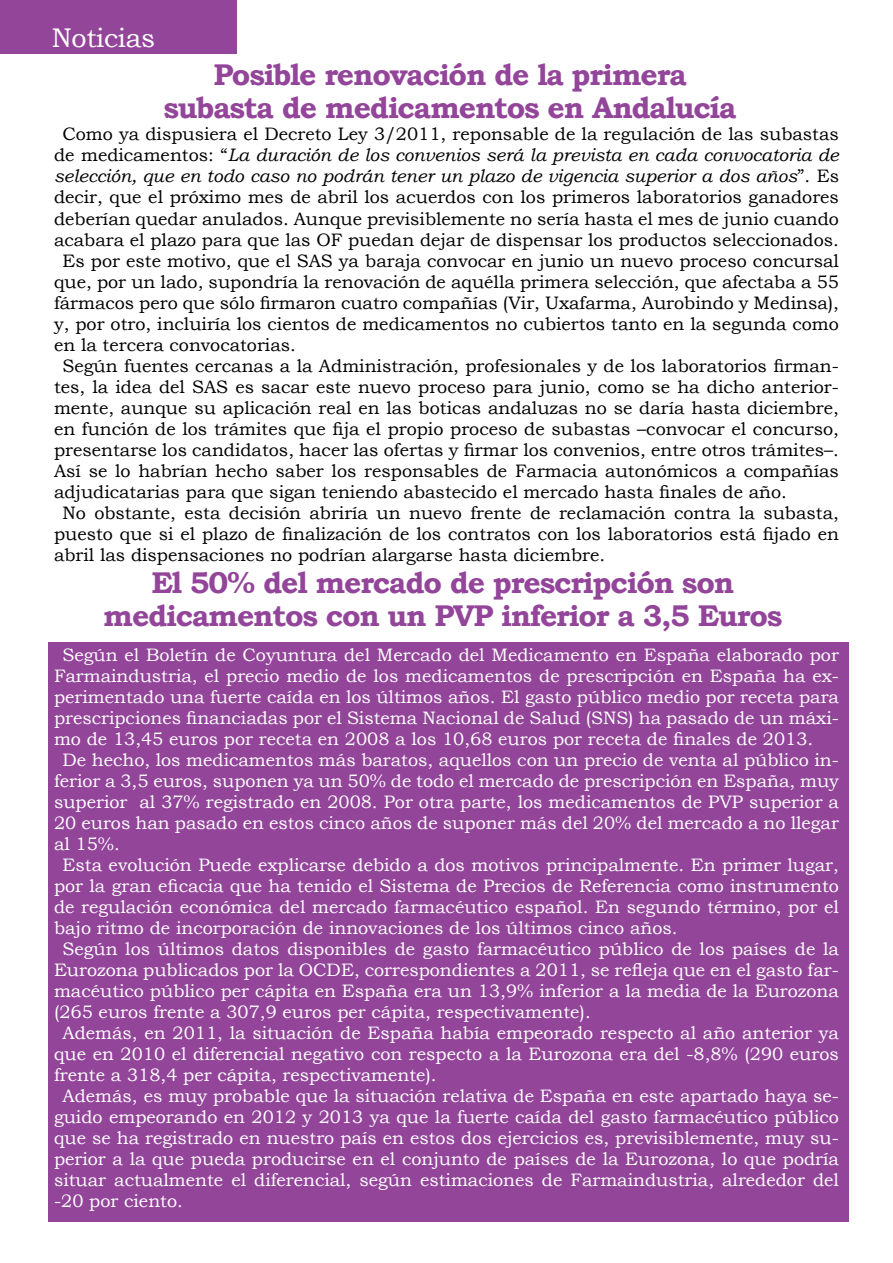
<style>
.page{position:relative;width:893px;height:1263px;background:#fff}
.page>*{position:absolute;margin:0;border:0;box-sizing:border-box;transform-origin:0 0}
.t1{font:700 30px/33px "Bookman Old Style";letter-spacing:-.04em;color:#93459a;text-align:center}
.t2{font:27px "Bookman Old Style";letter-spacing:-.01em;color:#fff}
.t3{font:18px "Bookman Old Style";color:#fff}
.t4{font:18px "Bookman Old Style";color:#000}
.t5{font:italic 18px "Bookman Old Style";color:#000}
.s1{font-style:normal}
</style>
<div class="page">
<div style="left:48px;top:642px;width:800px;height:579px;background:#93459a"></div>
<div style="left:0;top:0;width:236px;height:53px;background:#93459a"></div>
<h2 class="t2" style="left:52px;top:20px;width:105px">Noticias</h2>
<h1 class="t1" style="left:164px;top:58px;width:574px">Posible renovación de la primera subasta de medicamentos en Andalucía</h1>
<p class="t4" style="left:63px;top:123px;width:778px">Como ya dispusiera el Decreto Ley 3/2011, reponsable de la regulación de las subastas</p>
<p class="t5" style="left:54px;top:143px;width:786px"><span class="s1">de medicamentos: “</span>La duración de los convenios será la prevista en cada convocatoria de</p>
<p class="t5" style="left:54px;top:164px;width:786px">selección, que en todo caso no podrán tener un plazo de vigencia superior a dos años<span class="s1">”. Es</span></p>
<p class="t4" style="left:54px;top:186px;width:786px">decir, que el próximo mes de abril los acuerdos con los primeros laboratorios ganadores</p>
<p class="t4" style="left:54px;top:207px;width:786px">deberían quedar anulados. Aunque previsiblemente no sería hasta el mes de junio cuando</p>
<p class="t4" style="left:54px;top:228px;width:786px">acabara el plazo para que las OF puedan dejar de dispensar los productos seleccionados.</p>
<p class="t4" style="left:63px;top:249px;width:778px">Es por este motivo, que el SAS ya baraja convocar en junio un nuevo proceso concursal</p>
<p class="t4" style="left:54px;top:270px;width:786px">que, por un lado, supondría la renovación de aquélla primera selección, que afectaba a 55</p>
<p class="t4" style="left:54px;top:291px;width:786px">fármacos pero que sólo firmaron cuatro compañías (Vir, Uxafarma, Aurobindo y Medinsa),</p>
<p class="t4" style="left:54px;top:312px;width:786px">y, por otro, incluiría los cientos de medicamentos no cubiertos tanto en la segunda como</p>
<p class="t4" style="left:54px;top:333px;width:243px">en la tercera convocatorias.</p>
<p class="t4" style="left:63px;top:354px;width:778px">Según fuentes cercanas a la Administración, profesionales y de los laboratorios firman-</p>
<p class="t4" style="left:54px;top:375px;width:786px">tes, la idea del SAS es sacar este nuevo proceso para junio, como se ha dicho anterior-</p>
<p class="t4" style="left:54px;top:396px;width:786px">mente, aunque su aplicación real en las boticas andaluzas no se daría hasta diciembre,</p>
<p class="t4" style="left:54px;top:417px;width:786px">en función de los trámites que fija el propio proceso de subastas –convocar el concurso,</p>
<p class="t4" style="left:54px;top:438px;width:786px">presentarse los candidatos, hacer las ofertas y firmar los convenios, entre otros trámites–.</p>
<p class="t4" style="left:54px;top:459px;width:786px">Así se lo habrían hecho saber los responsables de Farmacia autonómicos a compañías</p>
<p class="t4" style="left:54px;top:480px;width:734px">adjudicatarias para que sigan teniendo abastecido el mercado hasta finales de año.</p>
<p class="t4" style="left:63px;top:501px;width:778px">No obstante, esta decisión abriría un nuevo frente de reclamación contra la subasta,</p>
<p class="t4" style="left:54px;top:522px;width:786px">puesto que si el plazo de finalización de los contratos con los laboratorios está fijado en</p>
<p class="t4" style="left:54px;top:543px;width:553px">abril las dispensaciones no podrían alargarse hasta diciembre.</p>
<h1 class="t1" style="left:103px;top:566px;width:681px">El 50% del mercado de prescripción son medicamentos con un PVP inferior a 3,5 Euros</h1>
<p class="t3" style="left:63px;top:643px;width:778px">Según el Boletín de Coyuntura del Mercado del Medicamento en España elaborado por</p>
<p class="t3" style="left:54px;top:664px;width:786px">Farmaindustria, el precio medio de los medicamentos de prescripción en España ha ex-</p>
<p class="t3" style="left:54px;top:685px;width:786px">perimentado una fuerte caída en los últimos años. El gasto público medio por receta para</p>
<p class="t3" style="left:54px;top:706px;width:786px">prescripciones financiadas por el Sistema Nacional de Salud (SNS) ha pasado de un máxi-</p>
<p class="t3" style="left:54px;top:727px;width:761px">mo de 13,45 euros por receta en 2008 a los 10,68 euros por receta de finales de 2013.</p>
<p class="t3" style="left:63px;top:748px;width:778px">De hecho, los medicamentos más baratos, aquellos con un precio de venta al público in-</p>
<p class="t3" style="left:54px;top:769px;width:786px">ferior a 3,5 euros, suponen ya un 50% de todo el mercado de prescripción en España, muy</p>
<p class="t3" style="left:54px;top:790px;width:786px">superior al 37% registrado en 2008. Por otra parte, los medicamentos de PVP superior a</p>
<p class="t3" style="left:54px;top:811px;width:786px">20 euros han pasado en estos cinco años de suponer más del 20% del mercado a no llegar</p>
<p class="t3" style="left:54px;top:832px;width:67px">al 15%.</p>
<p class="t3" style="left:63px;top:853px;width:778px">Esta evolución Puede explicarse debido a dos motivos principalmente. En primer lugar,</p>
<p class="t3" style="left:54px;top:874px;width:786px">por la gran eficacia que ha tenido el Sistema de Precios de Referencia como instrumento</p>
<p class="t3" style="left:54px;top:895px;width:786px">de regulación económica del mercado farmacéutico español. En segundo término, por el</p>
<p class="t3" style="left:54px;top:916px;width:625px">bajo ritmo de incorporación de innovaciones de los últimos cinco años.</p>
<p class="t3" style="left:63px;top:937px;width:778px">Según los últimos datos disponibles de gasto farmacéutico público de los países de la</p>
<p class="t3" style="left:54px;top:958px;width:786px">Eurozona publicados por la OCDE, correspondientes a 2011, se refleja que en el gasto far-</p>
<p class="t3" style="left:54px;top:979px;width:786px">macéutico público per cápita en España era un 13,9% inferior a la media de la Eurozona</p>
<p class="t3" style="left:54px;top:1000px;width:538px">(265 euros frente a 307,9 euros per cápita, respectivamente).</p>
<p class="t3" style="left:63px;top:1021px;width:778px">Además, en 2011, la situación de España había empeorado respecto al año anterior ya</p>
<p class="t3" style="left:54px;top:1042px;width:786px">que en 2010 el diferencial negativo con respecto a la Eurozona era del -8,8% (290 euros</p>
<p class="t3" style="left:54px;top:1063px;width:384px">frente a 318,4 per cápita, respectivamente).</p>
<p class="t3" style="left:63px;top:1084px;width:778px">Además, es muy probable que la situación relativa de España en este apartado haya se-</p>
<p class="t3" style="left:54px;top:1105px;width:786px">guido empeorando en 2012 y 2013 ya que la fuerte caída del gasto farmacéutico público</p>
<p class="t3" style="left:54px;top:1126px;width:786px">que se ha registrado en nuestro país en estos dos ejercicios es, previsiblemente, muy su-</p>
<p class="t3" style="left:54px;top:1147px;width:786px">perior a la que pueda producirse en el conjunto de países de la Eurozona, lo que podría</p>
<p class="t3" style="left:54px;top:1168px;width:786px">situar actualmente el diferencial, según estimaciones de Farmaindustria, alrededor del</p>
<p class="t3" style="left:54px;top:1189px;width:130px">-20 por ciento.</p>
</div>
